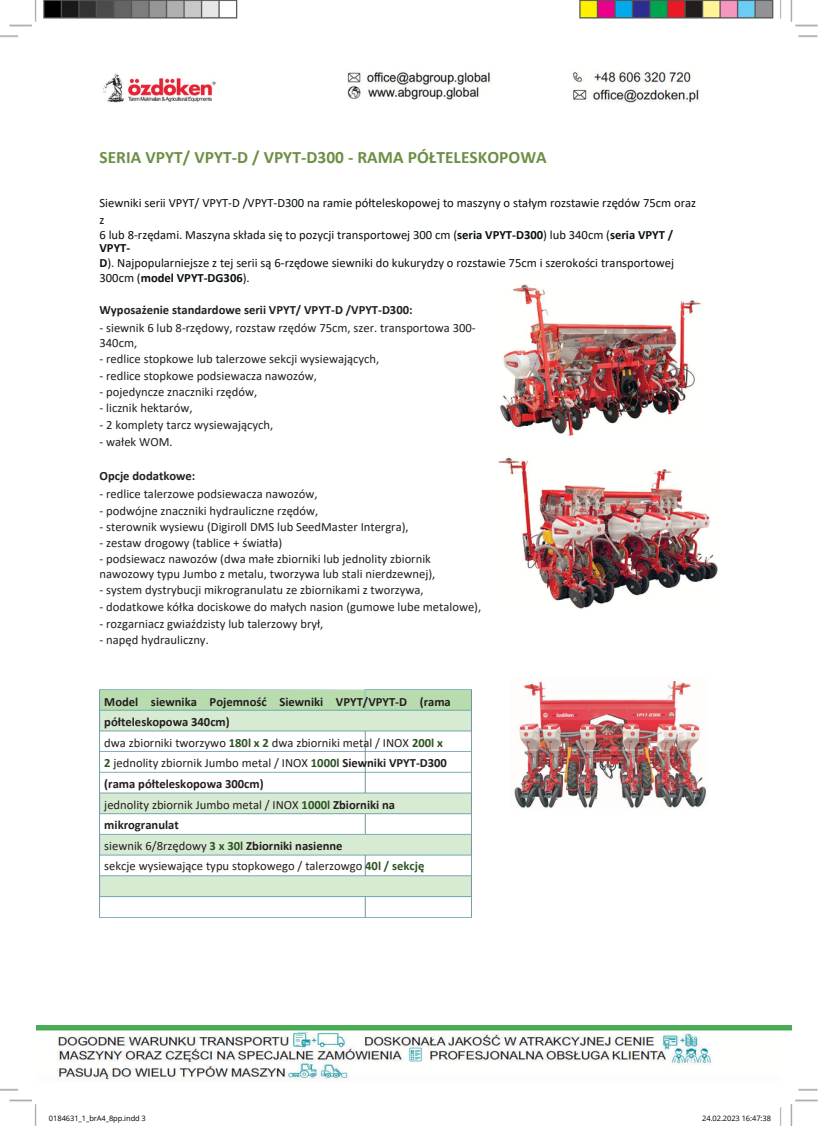
<style>
.page{position:relative;width:818px;height:1126px;background:#fff}
.page>*{position:absolute;margin:0;border:0;box-sizing:border-box;transform-origin:0 0}
.t1{font:700 17.38px "Calibri";letter-spacing:.005em;color:#6d8f45}
.t2{font:12.62px/20.5px "Calibri";color:#231f20}
.t3{font:12.62px/16.9px "Calibri";color:#0a1012}
.t4{font:700 12.62px "Calibri";color:#231f20}
.t5{font:7.5px "Open Sans";letter-spacing:-.01em;color:#000}
.s1{font-weight:700}
.s2{font-weight:700;color:#2e5325}
</style>
<div class="page">
<img style="left:0;top:0;width:818px;height:1126px">
<div style="left:36px;top:26px;width:755px;height:1074px;background:#fff"></div>
<img style="left:103px;top:73px;width:113px;height:30px">
<img style="left:573px;top:71px;width:127px;height:32px">
<img style="left:347px;top:72px;width:143px;height:28px">
<img style="left:57px;top:1032px;width:654px;height:48px">
<img style="left:99px;top:689px;width:373px;height:229px">
<img style="left:498px;top:457px;width:220px;height:152px">
<img style="left:500px;top:284px;width:202px;height:152px">
<img style="left:514px;top:681px;width:192px;height:127px">
<div style="left:36px;top:1025px;width:755px;height:7px;background:#4cab57"></div>
<img style="left:36px;top:1029px;width:755px;height:3px">
<p class="t1" style="left:99px;top:150px;width:448px">SERIA VPYT/ VPYT-D / VPYT-D300 - RAMA PÓŁTELESKOPOWA</p>
<p class="t3" style="left:99px;top:196px;width:598px">Siewniki serii VPYT/ VPYT-D /VPYT-D300 na ramie półteleskopowej to maszyny o stałym rozstawie rzędów 75cm oraz z</p>
<p class="t3" style="left:99px;top:229px;width:575px;line-height:13.1px">6 lub 8-rzędami. Maszyna składa się to pozycji transportowej 300 cm (<span class="s1">seria VPYT-D300</span>) lub 340cm (<span class="s1">seria VPYT /<br>VPYT-</span></p>
<p class="t3" style="left:99px;top:256px;width:576px;line-height:15px"><span class="s1">D</span>). Najpopularniejsze z tej serii są 6-rzędowe siewniki do kukurydzy o rozstawie 75cm i szerokości transportowej<br>300cm (<span class="s1">model VPYT-DG306</span>).</p>
<p class="t4" style="left:99px;top:305px;width:314px">Wyposażenie standardowe serii VPYT/ VPYT-D /VPYT-D300:</p>
<p class="t2" style="left:99px;top:321px;width:378px;line-height:15px">- siewnik 6 lub 8-rzędowy, rozstaw rzędów 75cm, szer. transportowa 300-<br>340cm,</p>
<p class="t2" style="left:99px;top:349px;width:281px">- redlice stopkowe lub talerzowe sekcji wysiewających,</p>
<p class="t2" style="left:99px;top:366px;width:219px">- redlice stopkowe podsiewacza nawozów,</p>
<p class="t2" style="left:99px;top:382px;width:159px">- pojedyncze znaczniki rzędów,</p>
<p class="t2" style="left:99px;top:399px;width:94px">- licznik hektarów,</p>
<p class="t2" style="left:99px;top:416px;width:175px">- 2 komplety tarcz wysiewających,</p>
<p class="t2" style="left:99px;top:433px;width:75px">- wałek WOM.</p>
<h1 class="t4" style="left:99px;top:470px;width:97px">Opcje dodatkowe:</h1>
<h1 class="t2" style="left:99px;top:484px;width:220px">- redlice talerzowe podsiewacza nawozów,</h1>
<h1 class="t2" style="left:99px;top:501px;width:220px">- podwójne znaczniki hydrauliczne rzędów,</h1>
<h1 class="t2" style="left:99px;top:517px;width:310px">- sterownik wysiewu (Digiroll DMS lub SeedMaster Intergra),</h1>
<h1 class="t2" style="left:99px;top:534px;width:184px">- zestaw drogowy (tablice + światła)</h1>
<h1 class="t2" style="left:99px;top:553px;width:337px;line-height:15px">- podsiewacz nawozów (dwa małe zbiorniki lub jednolity zbiornik nawozowy typu Jumbo z metalu, tworzywa lub stali nierdzewnej),</h1>
<h1 class="t2" style="left:99px;top:581px;width:326px">- system dystrybucji mikrogranulatu ze zbiornikami z tworzywa,</h1>
<h1 class="t2" style="left:99px;top:598px;width:383px">- dodatkowe kółka dociskowe do małych nasion (gumowe lube metalowe),</h1>
<h1 class="t2" style="left:99px;top:615px;width:225px">- rozgarniacz gwiaździsty lub talerzowy brył,</h1>
<h2 class="t2" style="left:99px;top:631px;width:111px">- napęd hydrauliczny.</h2>
<p class="t2" style="left:104px;top:692px;width:348px"><span class="s1">Model siewnika Pojemność Siewniki VPYT/VPYT-D (rama półteleskopowa 340cm)<br></span>dwa zbiorniki tworzywo <span class="s2">180l x 2</span> dwa zbiorniki metal / INOX <span class="s2">200l x 2</span> jednolity zbiornik Jumbo metal / INOX <span class="s2">1000l</span> <span class="s1">Siewniki VPYT-D300 (rama półteleskopowa 300cm)<br></span>jednolity zbiornik Jumbo metal / INOX <span class="s2">1000l</span> <span class="s1">Zbiorniki na mikrogranulat<br></span>siewnik 6/8rzędowy <span class="s2">3 x 30l</span> <span class="s1">Zbiorniki nasienne<br></span>sekcje wysiewające typu stopkowego / talerzowgo <span class="s2">40l / sekcję</span></p>
<h2 class="t5" style="left:49px;top:1112px;width:98px">0184631_1_brA4_8pp.indd 3</h2>
<h2 class="t5" style="left:702px;top:1112px;width:70px">24.02.2023 16:47:38</h2>
</div>
